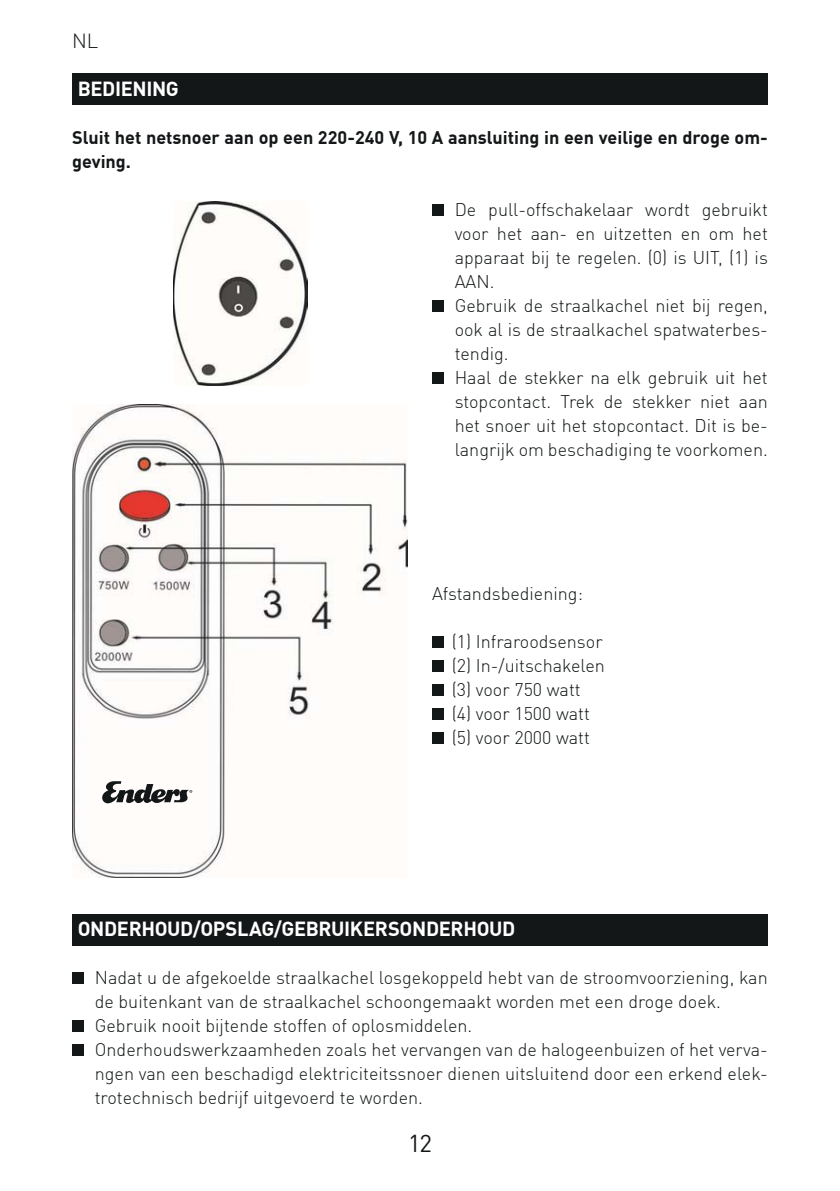
<style>
.page{position:relative;width:840px;height:1191px;background:#fff}
.page>*{position:absolute;margin:0;border:0;box-sizing:border-box;transform-origin:0 0}
.t1{font:24px "DIN Offc";color:#131718}
.t2{font:700 20px "DIN Offc";letter-spacing:-.02em;color:#fff}
.t3{font:300 20px "DIN Offc";color:#131718}
.t4{font:300 18px/24px "DIN Offc";color:#131718}
.t5{font:700 18px/24px "DIN Offc";color:#131718}
</style>
<div class="page">
<div style="left:72px;top:73px;width:695px;height:32px;background:#131718"></div>
<div style="left:432px;top:204px;width:11px;height:12px;background:#131718"></div>
<div style="left:432px;top:300px;width:11px;height:12px;background:#131718"></div>
<div style="left:432px;top:372px;width:11px;height:12px;background:#131718"></div>
<img style="left:173px;top:201px;width:134px;height:184px">
<img style="left:72px;top:404px;width:336px;height:473px">
<div style="left:432px;top:636px;width:11px;height:12px;background:#131718"></div>
<div style="left:432px;top:660px;width:11px;height:12px;background:#131718"></div>
<div style="left:432px;top:684px;width:11px;height:12px;background:#131718"></div>
<div style="left:432px;top:708px;width:11px;height:12px;background:#131718"></div>
<div style="left:432px;top:732px;width:11px;height:12px;background:#131718"></div>
<svg style="left:102px;top:781px;width:90px;height:23px"></svg>
<div style="left:72px;top:914px;width:695px;height:32px;background:#131718"></div>
<div style="left:72px;top:972px;width:12px;height:12px;background:#131718"></div>
<div style="left:72px;top:1020px;width:12px;height:12px;background:#131718"></div>
<div style="left:72px;top:1044px;width:12px;height:12px;background:#131718"></div>
<p class="t3" style="left:72px;top:27px;width:28px">NL</p>
<p class="t2" style="left:78px;top:75px;width:103px">BEDIENING</p>
<p class="t5" style="left:72px;top:125px;width:697px">Sluit het netsnoer aan op een 220-240 V, 10 A aansluiting in een veilige en droge om&shy;geving.</p>
<p class="t4" style="left:454px;top:197px;width:314px">De pull-offschakelaar wordt gebruikt voor het aan- en uitzetten en om het apparaat bij te regelen. (0) is UIT, (1) is<br>AAN.<br>Gebruik de straalkachel niet bij regen, ook al is de straalkachel spatwaterbes&shy;tendig.<br>Haal de stekker na elk gebruik uit het stopcontact. Trek de stekker niet aan het snoer uit het stopcontact. Dit is be&shy;langrijk om beschadiging te voorkomen.</p>
<p class="t4" style="left:432px;top:581px;width:152px">Afstandsbediening:</p>
<p class="t4" style="left:451px;top:629px;width:154px">(1) Infraroodsensor (2) In-/uitschakelen (3) voor 750 watt<br>(4) voor 1500 watt (5) voor 2000 watt</p>
<p class="t2" style="left:78px;top:915px;width:439px">ONDERHOUD/OPSLAG/GEBRUIKERSONDERHOUD</p>
<p class="t4" style="left:95px;top:965px;width:674px">Nadat u de afgekoelde straalkachel losgekoppeld hebt van de stroomvoorziening, kan de buitenkant van de straalkachel schoongemaakt worden met een droge doek.<br>Gebruik nooit bijtende stoffen of oplosmiddelen.<br>Onderhoudswerkzaamheden zoals het vervangen van de halogeenbuizen of het verva&shy;ngen van een beschadigd elektriciteitssnoer dienen uitsluitend door een erkend elek&shy;trotechnisch bedrijf uitgevoerd te worden.</p>
<h1 class="t1" style="left:408px;top:1127px;width:25px">12</h1>
</div>
